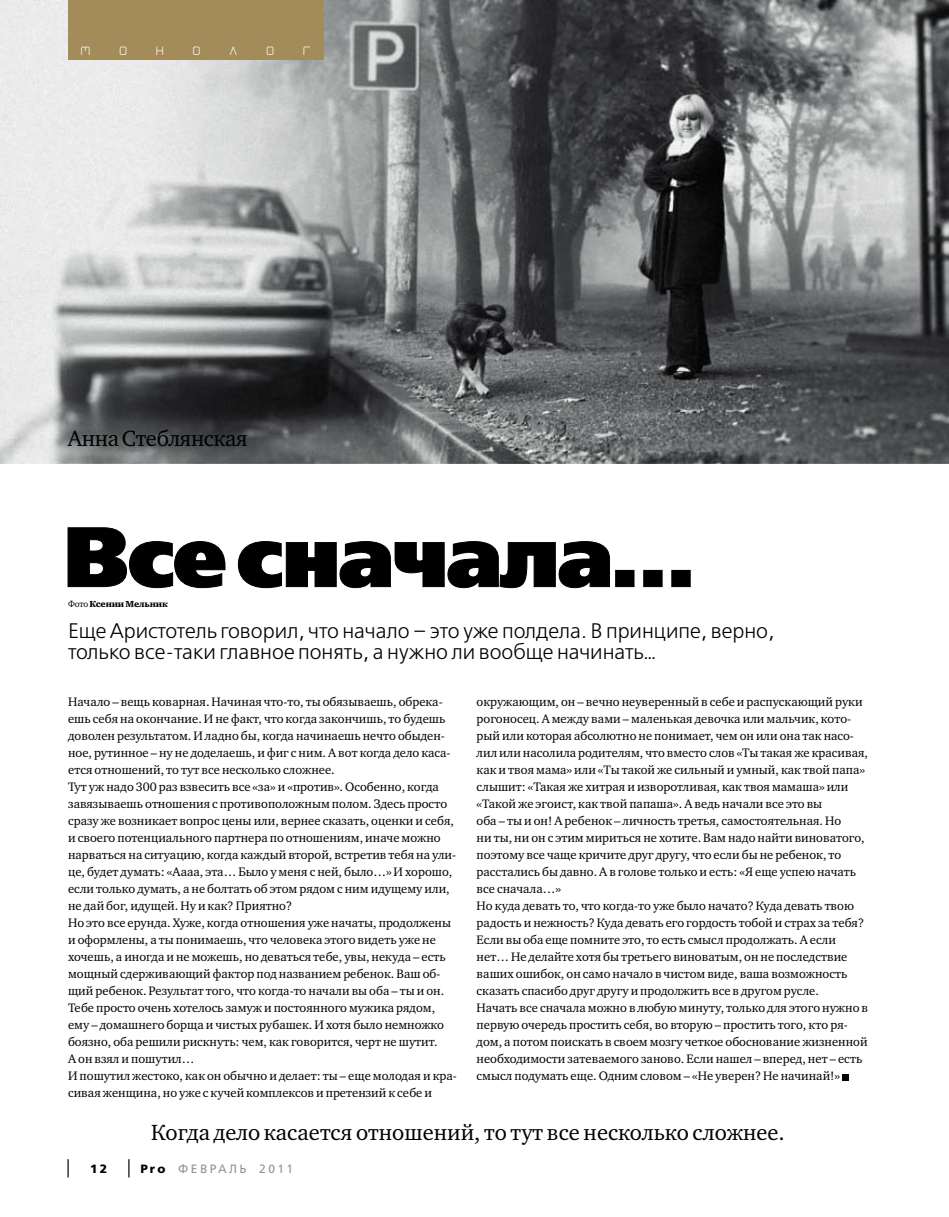
<style>
.page{position:relative;width:949px;height:1217px;background:#fff}
.page>*{position:absolute;margin:0;border:0;box-sizing:border-box;transform-origin:0 0}
.t1{font:84px "Free Set Extra Bold C";letter-spacing:-.02em;color:#000}
.t2{font:22.5px "Charter C";color:#000}
.t3{font:22.5px "Charter C";letter-spacing:-.02em;color:#000}
.t4{font:21px/21.3px "Free Set Light C";color:#000}
.t5{font:12.6px/17px "Charter C";color:#000}
.t6{font:12px "Free Set C";letter-spacing:.2em;color:#939393}
.t7{font:12px "Cranberry Cyr";color:#fbfcfc}
.t8{font:12px "Free Set Bold C";color:#000}
.t9{font:9px "Charter Black C";letter-spacing:-.02em;color:#000}
.s1{font-family:"Charter C"}
.s2{font-family:"Free Set Bold C";color:#000}
</style>
<div class="page">
<svg style="left:129px;top:1159px;width:1px;height:18px"></svg>
<svg style="left:68px;top:1159px;width:1px;height:18px"></svg>
<svg style="left:67px;top:527px;width:159px;height:61px"></svg>
<svg style="left:237px;top:541px;width:453px;height:47px"></svg>
<svg style="left:842px;top:1074px;width:6px;height:5px"></svg>
<img style="left:0;top:0;width:948px;height:463px">
<div style="left:68px;top:0;width:255px;height:60px;background:#a38c5a"></div>
<p class="t7" style="left:81px;top:44px;width:11px">М</p>
<p class="t7" style="left:119px;top:44px;width:9px">О</p>
<p class="t7" style="left:156px;top:44px;width:9px">Н</p>
<p class="t7" style="left:193px;top:44px;width:9px">О</p>
<p class="t7" style="left:229px;top:44px;width:9px">Л</p>
<p class="t7" style="left:266px;top:44px;width:9px">О</p>
<p class="t7" style="left:303px;top:44px;width:9px">Г</p>
<h2 class="t3" style="left:68px;top:426px;width:181px">Анна Стеблянская</h2>
<h1 class="t1" style="left:64px;top:508px;width:632px">Все сначала…</h1>
<h3 class="t4" style="left:68px;top:620px;width:708px">Еще Аристотель говорил, что начало – это уже полдела. В принципе, верно, только все-таки главное понять, а нужно ли вообще начинать…</h3>
<p class="t5" style="left:476px;top:693px;width:393px">окружающим, он – вечно неуверенный в себе и распускающий руки рогоносец. А между вами – маленькая девочка или мальчик, кото&shy;рый или которая абсолютно не понимает, чем он или она так насо&shy;лил или насолила родителям, что вместо слов «Ты такая же красивая, как и твоя мама» или «Ты такой же сильный и умный, как твой папа» слышит: «Такая же хитрая и изворотливая, как твоя мамаша» или «Такой же эгоист, как твой папаша». А ведь начали все это вы<br>оба – ты и он! А ребенок – личность третья, самостоятельная. Но<br>ни ты, ни он с этим мириться не хотите. Вам надо найти виноватого, поэтому все чаще кричите друг другу, что если бы не ребенок, то расстались бы давно. А в голове только и есть: «Я еще успею начать все сначала…»<br>Но куда девать то, что когда-то уже было начато? Куда девать твою радость и нежность? Куда девать его гордость тобой и страх за тебя?<br>Если вы оба еще помните это, то есть смысл продолжать. А если нет… Не делайте хотя бы третьего виноватым, он не последствие ваших ошибок, он само начало в чистом виде, ваша возможность сказать спасибо друг другу и продолжить все в другом русле.<br>Начать все сначала можно в любую минуту, только для этого нужно в первую очередь простить себя, во вторую – простить того, кто ря&shy;дом, а потом поискать в своем мозгу четкое обоснование жизненной необходимости затеваемого заново. Если нашел – вперед, нет – есть смысл подумать еще. Одним словом – «Не уверен? Не начинай!»</p>
<p class="t9" style="left:68px;top:598px;width:101px"><span class="s1">Фото</span> Ксении Мельник</p>
<p class="t5" style="left:68px;top:693px;width:390px">Начало – вещь коварная. Начиная что-то, ты обязываешь, обрека&shy;ешь себя на окончание. И не факт, что когда закончишь, то будешь доволен результатом. И ладно бы, когда начинаешь нечто обыден&shy;ное, рутинное – ну не доделаешь, и фиг с ним. А вот когда дело каса&shy;ется отношений, то тут все несколько сложнее.<br>Тут уж надо 300 раз взвесить все «за» и «против». Особенно, когда завязываешь отношения с противоположным полом. Здесь просто сразу же возникает вопрос цены или, вернее сказать, оценки и себя, и своего потенциального партнера по отношениям, иначе можно нарваться на ситуацию, когда каждый второй, встретив тебя на ули&shy;це, будет думать: «Аааа, эта… Было у меня с ней, было…» И хорошо, если только думать, а не болтать об этом рядом с ним идущему или, не дай бог, идущей. Ну и как? Приятно?<br>Но это все ерунда. Хуже, когда отношения уже начаты, продолжены и оформлены, а ты понимаешь, что человека этого видеть уже не хочешь, а иногда и не можешь, но деваться тебе, увы, некуда – есть мощный сдерживающий фактор под названием ребенок. Ваш об&shy;щий ребенок. Результат того, что когда-то начали вы оба – ты и он.<br>Тебе просто очень хотелось замуж и постоянного мужика рядом, ему – домашнего борща и чистых рубашек. И хотя было немножко боязно, оба решили рискнуть: чем, как говорится, черт не шутит.<br>А он взял и пошутил…<br>И пошутил жестоко, как он обычно и делает: ты – еще молодая и кра&shy;сивая женщина, но уже с кучей комплексов и претензий к себе и</p>
<h2 class="t2" style="left:151px;top:1119px;width:635px">Когда дело касается отношений, то тут все несколько сложнее.</h2>
<p class="t8" style="left:90px;top:1161px;width:19px">12</p>
<p class="t6" style="left:140px;top:1161px;width:154px"><span class="s2">Pro</span> ФЕВРАЛЬ 2011</p>
</div>
